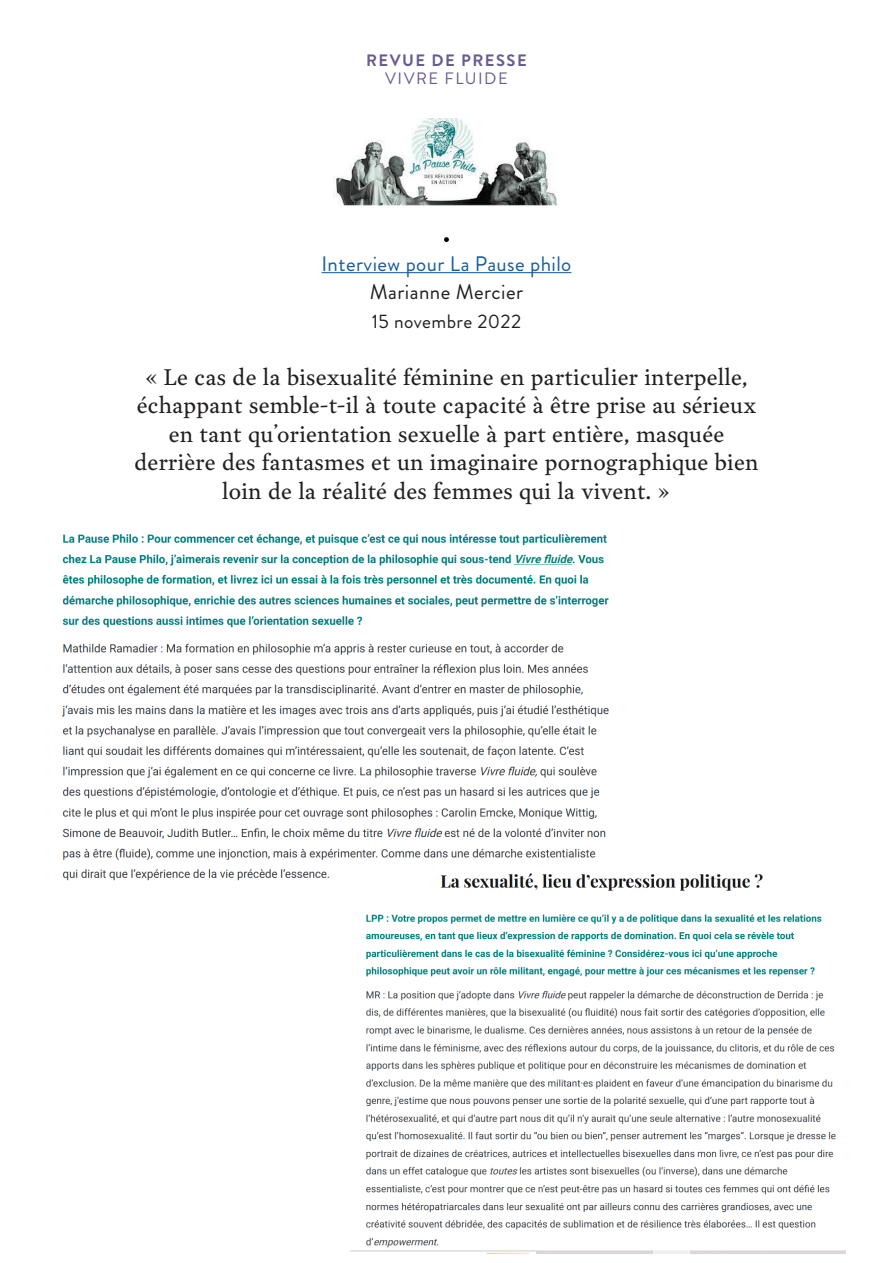
<style>
.page{position:relative;width:893px;height:1263px;background:#fff}
.page>*{position:absolute;margin:0;border:0;box-sizing:border-box;transform-origin:0 0}
.t1{font:22.5px/28.5px "Garvis Pro";letter-spacing:.01em;color:#231f20;text-align:center}
.t2{font:21px "Brandon Grotesque";letter-spacing:.02em;color:#175d9e}
.t3{font:21px "Brandon Grotesque";letter-spacing:.02em;color:#231f20}
.t4{font:19.5px "Brandon Grotesque";letter-spacing:.02em;color:#231f20}
.t5{font:700 16.5px "Brandon Grotesque";letter-spacing:.09em;color:#685b8e}
.t6{font:16.5px "Brandon Grotesque";letter-spacing:.09em;color:#685b8e}
</style>
<div class="page">
<img style="left:334px;top:118px;width:224px;height:87px">
<hr style="left:322px;top:272px;width:249px;height:1px;background:#175d9e">
<svg style="left:444px;top:237px;width:5px;height:5px"></svg>
<img style="left:62px;top:534px;width:547px;height:347px">
<img style="left:351px;top:860px;width:495px;height:393px">
<p class="t5" style="left:366px;top:48px;width:162px">REVUE DE PRESSE</p>
<p class="t6" style="left:385px;top:67px;width:124px">VIVRE FLUIDE</p>
<p class="t2" style="left:322px;top:249px;width:251px">Interview pour La Pause philo</p>
<p class="t3" style="left:370px;top:277px;width:155px">Marianne Mercier</p>
<p class="t4" style="left:372px;top:307px;width:151px">15 novembre 2022</p>
<p class="t1" style="left:134px;top:362px;width:625px">« Le cas de la bisexualité féminine en particulier interpelle, échappant semble-t-il à toute capacité à être prise au sérieux en tant qu’orientation sexuelle à part entière, masquée derrière des fantasmes et un imaginaire pornographique bien loin de la réalité des femmes qui la vivent. »</p>
</div>
